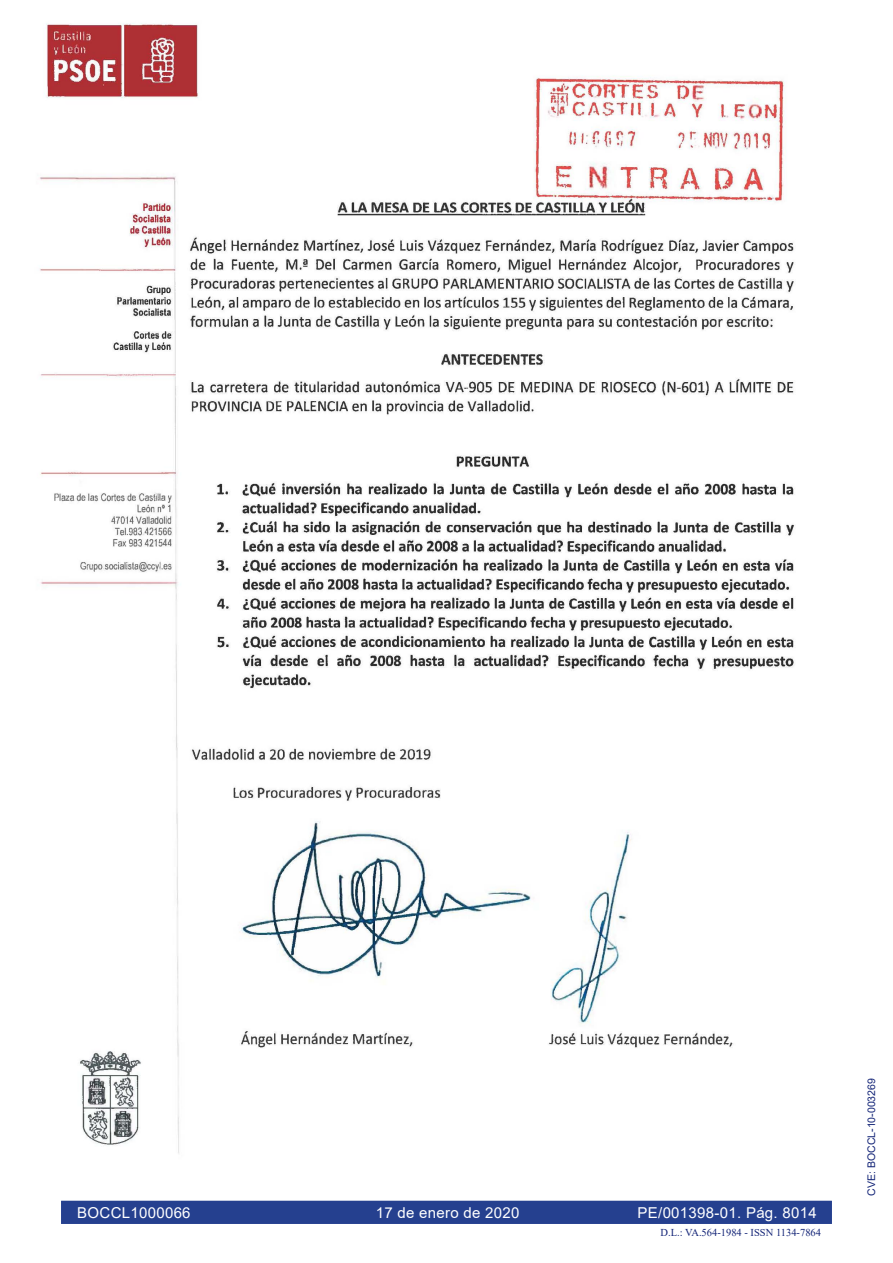
<style>
.page{position:relative;width:893px;height:1263px;background:#fff}
.page>*{position:absolute;margin:0;border:0;box-sizing:border-box;transform-origin:0 0}
.E_CVE{font:15px "Arial";letter-spacing:.02em;color:#fff}
.t1{font:10.5px "Times New Roman";color:#132477}
.t2{font:10.5px "Arial";color:#132477}
</style>
<div class="page">
<div style="left:60px;top:1200px;width:773px;height:25px;background:#25408f"></div>
<div style="left:60px;top:1199px;width:773px;height:26px;border:2px solid #fff"></div>
<img style="left:39px;top:23px;width:794px;height:1177px">
<p class="E_CVE" style="left:77px;top:1202px;width:115px">BOCCL1000066</p>
<p class="E_CVE" style="left:376px;top:1202px;width:145px">17 de enero de 2020</p>
<p class="E_CVE" style="left:638px;top:1202px;width:181px">PE/001398-01. Pág. 8014</p>
<p class="t1" style="left:661px;top:1225px;width:162px">D.L.: VA.564-1984 - ISSN 1134-7864</p>
<p class="t2" style="left:864px;top:1195px;width:119px;rotate:-90deg">CVE: BOCCL-10-003269</p>
</div>
